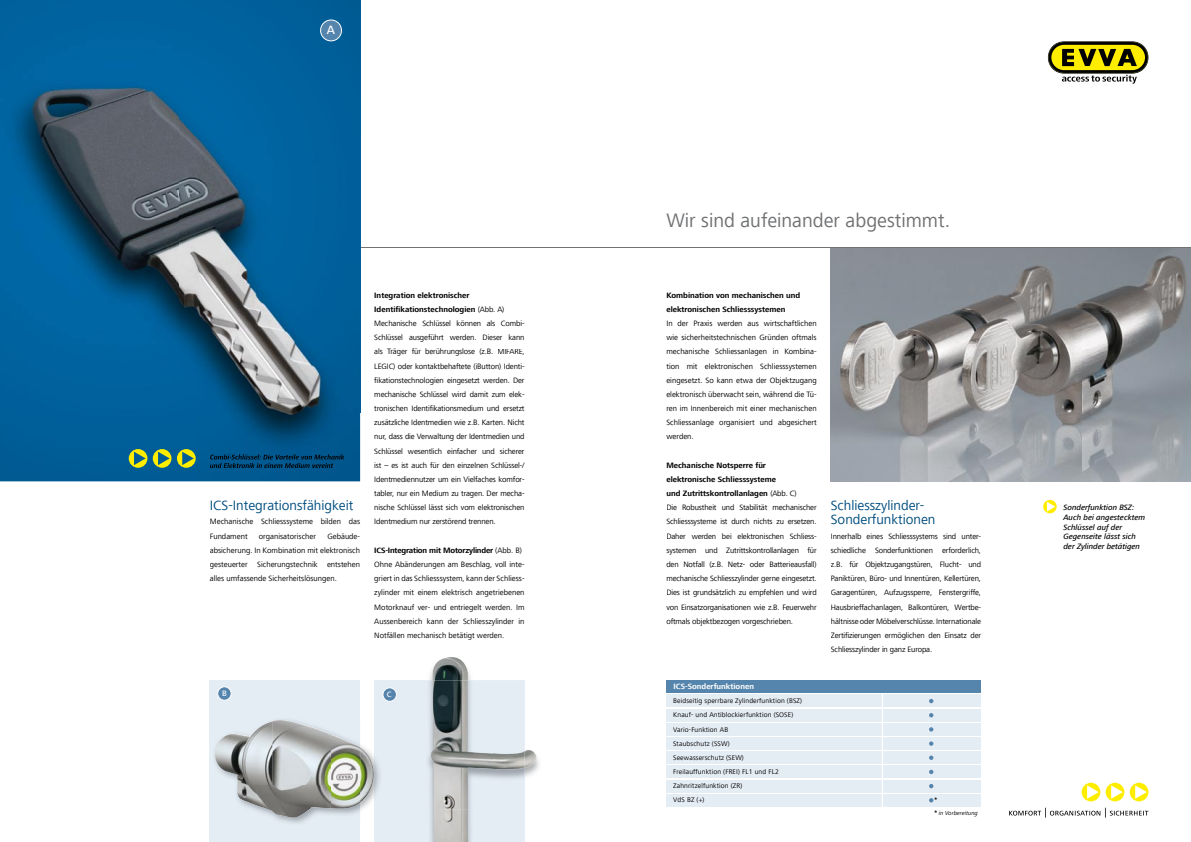
<style>
.page{position:relative;width:1191px;height:842px;background:#fff}
.page>*{position:absolute;margin:0;border:0;box-sizing:border-box;transform-origin:0 0}
.t1{font:20px "Frutiger Next LT";color:#707173}
.t2{font:14px/14.2px "Frutiger Next LT";color:#004d7f}
.t3{font:500 12.4px "Frutiger Next LT";color:#fff}
.t4{font:8px/14.2px "Frutiger Next LT";letter-spacing:-.015em;color:#000}
.t5{font:italic 500 8px/9.6px "Frutiger Next LT";color:#000}
.t6{font:700 8px/14.2px "Frutiger Next LT";color:#000}
.t7{font:700 8px "Frutiger Next LT";color:#fff}
.t8{font:500 8px "Frutiger Next LT";color:#fff}
.t9{font:7px/14.2px "Frutiger Next LT";letter-spacing:.02em;color:#000}
.t10{font:italic 700 7px "Frutiger Next LT";color:#000}
.t11{font:italic 6px "Frutiger Next LT";color:#000}
.s1{font-weight:700}
.s2{font-weight:700;font-size:7px}
</style>
<div class="page">
<img style="left:831px;top:248px;width:360px;height:234px">
<div style="left:210px;top:680px;width:150px;height:162px;background:#e4ecf4"></div>
<div style="left:1043px;top:500px;width:13px;height:13px;background:#ffed00;border-radius:50%"></div>
<svg style="left:1047px;top:502px;width:8px;height:9px"></svg>
<div style="left:374px;top:680px;width:150px;height:162px;background:#e4ecf4"></div>
<hr style="left:0;top:247px;width:1191px;height:1px;background:#707173">
<img style="left:0;top:0;width:360px;height:481px">
<div style="left:320px;top:20px;width:21px;height:21px;background:#5585ac;border-radius:50%"></div>
<div style="left:320px;top:20px;width:22px;height:21px;border:1px solid #fff;border-radius:50%"></div>
<svg style="left:129px;top:449px;width:18px;height:19px"></svg>
<svg style="left:153px;top:449px;width:18px;height:19px"></svg>
<svg style="left:177px;top:449px;width:19px;height:19px"></svg>
<div style="left:383px;top:688px;width:13px;height:13px;background:#5585ac;border-radius:50%"></div>
<div style="left:383px;top:688px;width:13px;height:13px;border:1px solid #fff;border-radius:50%"></div>
<div style="left:218px;top:687px;width:13px;height:13px;background:#5585ac;border-radius:50%"></div>
<div style="left:217px;top:687px;width:14px;height:13px;border:1px solid #fff;border-radius:50%"></div>
<img style="left:214px;top:732px;width:166px;height:91px">
<img style="left:360px;top:779px;width:13px;height:23px">
<img style="left:215px;top:720px;width:116px;height:65px">
<img style="left:331px;top:734px;width:29px;height:75px">
<img style="left:237px;top:785px;width:94px;height:33px">
<img style="left:430px;top:671px;width:109px;height:171px">
<img style="left:428px;top:680px;width:96px;height:162px">
<img style="left:432px;top:657px;width:36px;height:23px">
<img style="left:493px;top:750px;width:43px;height:19px">
<img style="left:430px;top:680px;width:63px;height:130px">
<img style="left:433px;top:809px;width:35px;height:33px">
<svg style="left:1048px;top:41px;width:100px;height:43px"></svg>
<svg style="left:1081px;top:783px;width:67px;height:18px"></svg>
<svg style="left:1009px;top:808px;width:139px;height:10px"></svg>
<img style="left:210px;top:454px;width:134px;height:5px">
<img style="left:210px;top:463px;width:123px;height:5px">
<div style="left:666px;top:694px;width:315px;height:13px;background:#e4ecf4"></div>
<div style="left:666px;top:709px;width:315px;height:12px;background:#e4ecf4"></div>
<div style="left:666px;top:723px;width:315px;height:13px;background:#e4ecf4"></div>
<div style="left:666px;top:737px;width:315px;height:13px;background:#e4ecf4"></div>
<div style="left:666px;top:751px;width:315px;height:13px;background:#e4ecf4"></div>
<div style="left:666px;top:765px;width:315px;height:13px;background:#e4ecf4"></div>
<div style="left:666px;top:780px;width:315px;height:12px;background:#e4ecf4"></div>
<div style="left:666px;top:794px;width:315px;height:12px;background:#e4ecf4"></div>
<div style="left:666px;top:680px;width:315px;height:13px;background:#5585ac"></div>
<hr style="left:881px;top:693px;width:2px;height:115px;background:#fff">
<svg style="left:929px;top:699px;width:4px;height:4px"></svg>
<svg style="left:929px;top:713px;width:4px;height:4px"></svg>
<svg style="left:929px;top:727px;width:4px;height:5px"></svg>
<svg style="left:929px;top:741px;width:4px;height:5px"></svg>
<svg style="left:929px;top:755px;width:4px;height:5px"></svg>
<svg style="left:929px;top:770px;width:4px;height:4px"></svg>
<svg style="left:929px;top:784px;width:4px;height:4px"></svg>
<svg style="left:929px;top:798px;width:5px;height:4px"></svg>
<h3 class="t3" style="left:327px;top:23px;width:10px">A</h3>
<h2 class="t2" style="left:210px;top:499px;width:145px">ICS-Integrationsfähigkeit</h2>
<p class="t4" style="left:210px;top:515px;width:152px">Mechanische Schliesssysteme bilden das<br>Fundament</p>
<p class="t4" style="left:210px;top:529px;width:152px;text-align:justify;text-indent:118px">Gebäude&shy;absicherung. In Kombination mit elektronisch gesteuerter Sicherungstechnik entstehen alles umfassende Sicherheitslösungen.</p>
<p class="t4" style="left:259px;top:529px;width:59px">organisatorischer</p>
<p class="t4" style="left:374px;top:288px;width:152px"><span class="s1">Integration elektronischer Identifikationstechnologien</span> (Abb. A)<br>Mechanische Schlüssel können als Combi-Schlüssel ausgeführt werden. Dieser kann als Träger für berührungslose (z.B. MIFARE, LEGIC) oder kontaktbehaftete (iButton) Identi&shy;fikationstechnologien eingesetzt werden. Der mechanische Schlüssel wird damit zum elek&shy;tronischen Identifikationsmedium und ersetzt zusätzliche Identmedien wie z.B. Karten. Nicht nur, dass die Verwaltung der Identmedien und Schlüssel wesentlich einfacher und sicherer ist – es ist auch für den einzelnen Schlüssel-/ Identmediennutzer um ein Vielfaches komfor&shy;tabler, nur ein Medium zu tragen. Der mecha&shy;nische Schlüssel lässt sich vom elektronischen Identmedium nur zerstörend trennen.</p>
<p class="t4" style="left:374px;top:543px;width:152px"><span class="s1">ICS-Integration mit Motorzylinder</span> (Abb. B)<br>Ohne Abänderungen am Beschlag, voll inte&shy;griert in das Schliesssystem, kann der Schliess&shy;zylinder mit einem elektrisch angetriebenen Motorknauf ver- und entriegelt werden. Im Aussenbereich kann der Schliesszylinder in Notfällen mechanisch betätigt werden.</p>
<p class="t8" style="left:222px;top:689px;width:6px">B</p>
<p class="t8" style="left:387px;top:690px;width:6px">C</p>
<h1 class="t1" style="left:666px;top:209px;width:285px">Wir sind aufeinander abgestimmt.</h1>
<p class="t6" style="left:666px;top:288px;width:135px">Kombination von mechanischen und elektronischen Schliesssystemen</p>
<p class="t4" style="left:666px;top:316px;width:152px;text-align:justify">In der Praxis werden aus wirtschaftlichen wie sicherheitstechnischen Gründen oftmals mechanische Schliessanlagen in Kombina&shy;tion mit elektronischen Schliesssystemen eingesetzt. So kann etwa der Objektzugang elektronisch überwacht sein, während die Tü&shy;ren im Innenbereich mit einer mechanischen Schliessanlage organisiert und abgesichert werden.</p>
<p class="t4" style="left:666px;top:458px;width:152px"><span class="s1">Mechanische Notsperre für elektronische Schliesssysteme<br>und Zutrittskontrollanlagen</span> (Abb. C)<br>Die Robustheit und Stabilität mechanischer Schliesssysteme ist durch nichts zu ersetzen.<br>Daher werden bei elektronischen Schliess&shy;systemen und Zutrittskontrollanlagen für den Notfall (z.B. Netz- oder Batterieausfall) mechanische Schliesszylinder gerne eingesetzt.<br>Dies ist grundsätzlich zu empfehlen und wird von Einsatzorganisationen wie z.B. Feuerwehr oftmals objektbezogen vorgeschrieben.</p>
<p class="t7" style="left:673px;top:682px;width:82px">ICS-Sonderfunktionen</p>
<p class="t9" style="left:673px;top:694px;width:130px">Beidseitig sperrbare Zylinderfunktion (BSZ)<br>Knauf- und Antiblockierfunktion (SOSE)<br>Vario-Funktion AB<br>Staubschutz (SSW)<br>Seewasserschutz (SEW)<br>Freilauffunktion (FREI) FL1 und FL2<br>Zahnritzelfunktion (ZR)<br>VdS BZ (+)</p>
<h2 class="t2" style="left:831px;top:499px;width:106px">Schliesszylinder-<br>Sonderfunktionen</h2>
<p class="t4" style="left:831px;top:529px;width:152px;text-align:justify">Innerhalb eines Schliesssystems sind unter&shy;schiedliche Sonderfunktionen erforderlich, z.B. für Objektzugangstüren, Flucht- und Paniktüren, Büro- und Innentüren, Kellertüren, Garagentüren, Aufzugssperre, Fenstergriffe, Hausbrieffachanlagen, Balkontüren, Wertbe&shy;hältnisse oder Möbelverschlüsse. Internationale Zertifizierungen ermöglichen den Einsatz der Schliesszylinder in ganz Europa.</p>
<p class="t10" style="left:934px;top:795px;width:5px">*</p>
<p class="t11" style="left:934px;top:810px;width:45px"><span class="s2">*</span> in Vorbereitung</p>
<p class="t5" style="left:1063px;top:503px;width:83px">Sonderfunktion BSZ:<br>Auch bei ange stecktem<br>Schlüssel auf der<br>Gegenseite lässt sich der Zylinder betätigen</p>
</div>
